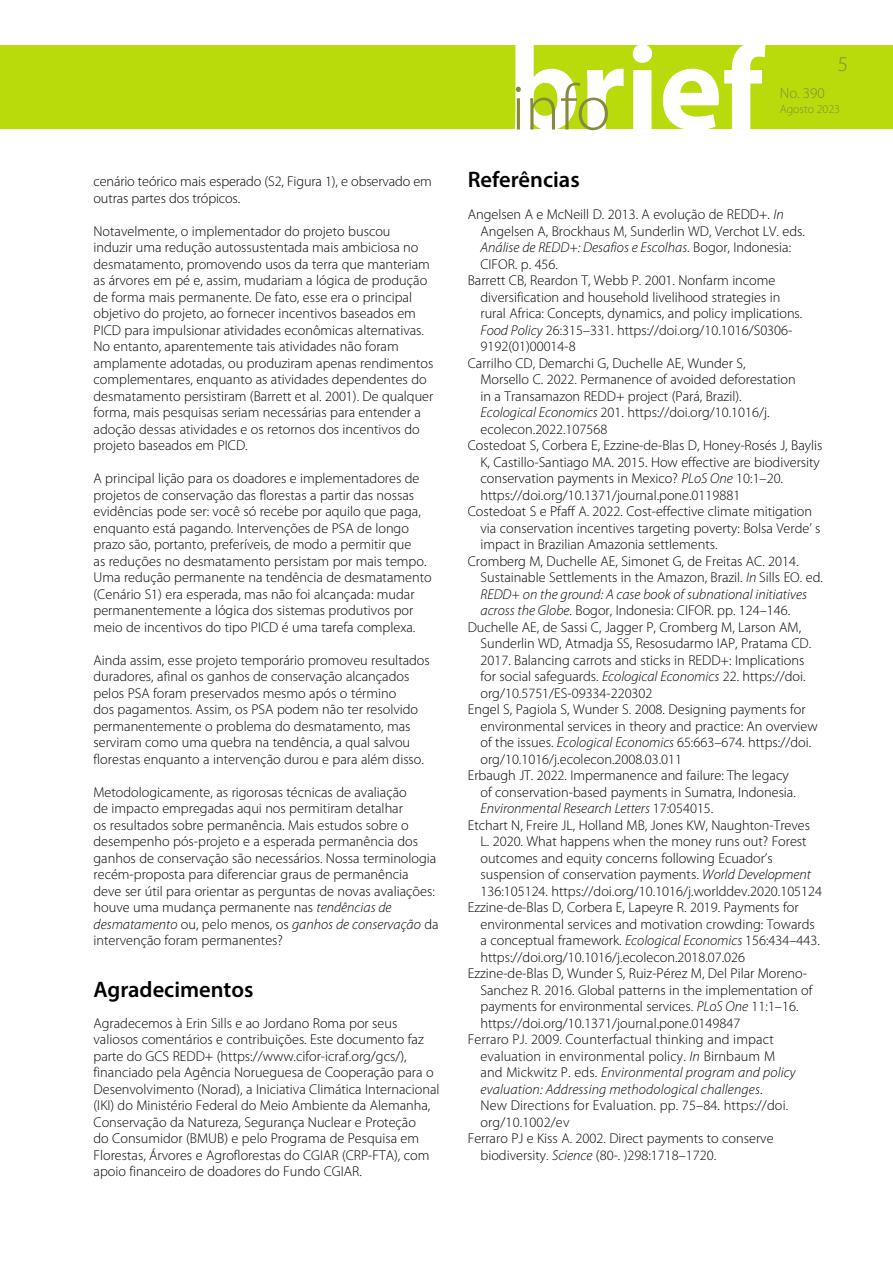
<style>
.page{position:relative;width:893px;height:1263px;background:#fff}
.page>*{position:absolute;margin:0;border:0;box-sizing:border-box;transform-origin:0 0}
.t1{font:600 22.5px "Myriad Pro";color:#000}
.t2{font:300 21px "Myriad Pro";color:#878a3b}
.t3{font:300 15px "Myriad Pro";color:#878a3b}
.t4{font:300 14.25px/16.5px "Myriad Pro";color:#000}
.t5{font:italic 300 14.25px "Myriad Pro";color:#000}
.t6{font:300 12px "Myriad Pro";color:#878a3b}
.s1{font-style:italic}
.s2{font-style:normal}
</style>
<div class="page">
<div style="left:0;top:45px;width:893px;height:84px;background:#b9db0c"></div>
<svg style="left:515px;top:45px;width:250px;height:85px"></svg>
<p class="t4" style="left:94px;top:173px;width:340px">cenário teórico mais esperado (S2, Figura 1), e observado em outras partes dos trópicos.</p>
<p class="t4" style="left:94px;top:223px;width:341px">Notavelmente, o implementador do projeto buscou<br>induzir uma redução autossustentada mais ambiciosa no desmatamento, promovendo usos da terra que manteriam as árvores em pé e, assim, mudariam a lógica de produção de forma mais permanente. De fato, esse era o principal objetivo do projeto, ao fornecer incentivos baseados em PICD para impulsionar atividades econômicas alternativas.<br>No entanto, aparentemente tais atividades não foram amplamente adotadas, ou produziram apenas rendimentos complementares, enquanto as atividades dependentes do desmatamento persistiram (Barrett et al. 2001). De qualquer forma, mais pesquisas seriam necessárias para entender a adoção dessas atividades e os retornos dos incentivos do projeto baseados em PICD.</p>
<p class="t4" style="left:94px;top:470px;width:340px">A principal lição para os doadores e implementadores de projetos de conservação das florestas a partir das nossas evidências pode ser: você só recebe por aquilo que paga, enquanto está pagando. Intervenções de PSA de longo prazo são, portanto, preferíveis, de modo a permitir que<br>as reduções no desmatamento persistam por mais tempo.<br>Uma redução permanente na tendência de desmatamento (Cenário S1) era esperada, mas não foi alcançada: mudar permanentemente a lógica dos sistemas produtivos por meio de incentivos do tipo PICD é uma tarefa complexa.</p>
<p class="t4" style="left:94px;top:652px;width:338px">Ainda assim, esse projeto temporário promoveu resultados duradores, afinal os ganhos de conservação alcançados pelos PSA foram preservados mesmo após o término<br>dos pagamentos. Assim, os PSA podem não ter resolvido permanentemente o problema do desmatamento, mas serviram como uma quebra na tendência, a qual salvou florestas enquanto a intervenção durou e para além disso.</p>
<p class="t4" style="left:94px;top:784px;width:347px">Metodologicamente, as rigorosas técnicas de avaliação<br>de impacto empregadas aqui nos permitiram detalhar<br>os resultados sobre permanência. Mais estudos sobre o desempenho pós-projeto e a esperada permanência dos ganhos de conservação são necessários. Nossa terminologia recém-proposta para diferenciar graus de permanência deve ser útil para orientar as perguntas de novas avaliações: houve uma mudança permanente nas <span class="s1">tendências de desmatamento</span> ou, pelo menos, os <span class="s1">ganhos de conservação</span> da intervenção foram permanentes?</p>
<h1 class="t1" style="left:94px;top:975px;width:161px">Agradecimentos</h1>
<p class="t4" style="left:94px;top:1015px;width:347px">Agradecemos à Erin Sills e ao Jordano Roma por seus valiosos comentários e contribuições. Este documento faz parte do GCS REDD+ (https://www.cifor-icraf.org/gcs/), financiado pela Agência Norueguesa de Cooperação para o Desenvolvimento (Norad), a Iniciativa Climática Internacional (IKI) do Ministério Federal do Meio Ambiente da Alemanha, Conservação da Natureza, Segurança Nuclear e Proteção<br>do Consumidor (BMUB) e pelo Programa de Pesquisa em Florestas, Árvores e Agroflorestas do CGIAR (CRP-FTA), com apoio financeiro de doadores do Fundo CGIAR.</p>
<h2 class="t2" style="left:838px;top:53px;width:12px">5</h2>
<p class="t3" style="left:780px;top:85px;width:47px">No. 390</p>
<p class="t6" style="left:780px;top:103px;width:62px">Agosto 2023</p>
<h1 class="t1" style="left:468px;top:165px;width:113px">Referências</h1>
<p class="t4" style="left:468px;top:206px;width:318px">Angelsen A e McNeill D. 2013. A evolução de REDD+. <span class="s1">In</span></p>
<p class="t4" style="left:480px;top:223px;width:326px">Angelsen A, Brockhaus M, Sunderlin WD, Verchot LV. eds.</p>
<p class="t5" style="left:480px;top:240px;width:312px">Análise de REDD+: Desafios e Escolhas<span class="s2">. Bogor, Indonesia:</span></p>
<p class="t4" style="left:480px;top:256px;width:79px">CIFOR. p. 456.</p>
<p class="t4" style="left:468px;top:272px;width:309px">Barrett CB, Reardon T, Webb P. 2001. Nonfarm income</p>
<p class="t4" style="left:480px;top:289px;width:301px">diversification and household livelihood strategies in</p>
<p class="t4" style="left:480px;top:305px;width:323px">rural Africa: Concepts, dynamics, and policy implications.</p>
<p class="t4" style="left:480px;top:322px;width:313px"><span class="s1">Food Policy</span> 26:315–331. https://doi.org/10.1016/S0306-</p>
<p class="t4" style="left:480px;top:338px;width:97px">9192(01)00014-8</p>
<p class="t4" style="left:468px;top:355px;width:279px">Carrilho CD, Demarchi G, Duchelle AE, Wunder S,</p>
<p class="t4" style="left:480px;top:371px;width:317px">Morsello C. 2022. Permanence of avoided deforestation</p>
<p class="t4" style="left:480px;top:388px;width:263px">in a Transamazon REDD+ project (Pará, Brazil).</p>
<p class="t4" style="left:480px;top:404px;width:291px"><span class="s1">Ecological Economics</span> 201. https://doi.org/10.1016/j.</p>
<p class="t4" style="left:480px;top:421px;width:128px">ecolecon.2022.107568</p>
<p class="t4" style="left:468px;top:437px;width:356px">Costedoat S, Corbera E, Ezzine-de-Blas D, Honey-Rosés J, Baylis</p>
<p class="t4" style="left:480px;top:454px;width:341px">K, Castillo-Santiago MA. 2015. How effective are biodiversity</p>
<p class="t4" style="left:480px;top:470px;width:304px">conservation payments in Mexico? <span class="s1">PLoS One</span> 10:1–20.</p>
<p class="t4" style="left:480px;top:487px;width:261px">https://doi.org/10.1371/journal.pone.0119881</p>
<p class="t4" style="left:468px;top:503px;width:346px">Costedoat S e Pfaff A. 2022. Cost-effective climate mitigation</p>
<p class="t4" style="left:480px;top:520px;width:342px">via conservation incentives targeting poverty: Bolsa Verde’ s</p>
<p class="t4" style="left:480px;top:536px;width:239px">impact in Brazilian Amazonia settlements.</p>
<p class="t4" style="left:468px;top:553px;width:332px">Cromberg M, Duchelle AE, Simonet G, de Freitas AC. 2014.</p>
<p class="t4" style="left:480px;top:569px;width:344px">Sustainable Settlements in the Amazon, Brazil. <span class="s1">In</span> Sills EO. ed.</p>
<p class="t5" style="left:480px;top:586px;width:328px">REDD+ on the ground: A case book of subnational initiatives</p>
<p class="t4" style="left:480px;top:602px;width:311px"><span class="s1">across the Globe</span>. Bogor, Indonesia: CIFOR. pp. 124–146.</p>
<p class="t4" style="left:468px;top:619px;width:335px">Duchelle AE, de Sassi C, Jagger P, Cromberg M, Larson AM,</p>
<p class="t4" style="left:480px;top:635px;width:332px">Sunderlin WD, Atmadja SS, Resosudarmo IAP, Pratama CD.</p>
<p class="t4" style="left:480px;top:652px;width:325px">2017. Balancing carrots and sticks in REDD+: Implications</p>
<p class="t4" style="left:480px;top:668px;width:326px">for social safeguards. <span class="s1">Ecological Economics</span> 22. https://doi.</p>
<p class="t4" style="left:480px;top:685px;width:173px">org/10.5751/ES-09334-220302</p>
<p class="t4" style="left:468px;top:701px;width:339px">Engel S, Pagiola S, Wunder S. 2008. Designing payments for</p>
<p class="t4" style="left:480px;top:718px;width:339px">environmental services in theory and practice: An overview</p>
<p class="t4" style="left:480px;top:734px;width:332px">of the issues. <span class="s1">Ecological Economics</span> 65:663–674. https://doi.</p>
<p class="t4" style="left:480px;top:751px;width:203px">org/10.1016/j.ecolecon.2008.03.011</p>
<p class="t4" style="left:468px;top:767px;width:322px">Erbaugh JT. 2022. Impermanence and failure: The legacy</p>
<p class="t4" style="left:480px;top:784px;width:317px">of conservation-based payments in Sumatra, Indonesia.</p>
<p class="t5" style="left:480px;top:801px;width:234px">Environmental Research Letters <span class="s2">17:054015.</span></p>
<p class="t4" style="left:468px;top:817px;width:344px">Etchart N, Freire JL, Holland MB, Jones KW, Naughton-Treves</p>
<p class="t4" style="left:480px;top:833px;width:328px">L. 2020. What happens when the money runs out? Forest</p>
<p class="t4" style="left:480px;top:850px;width:294px">outcomes and equity concerns following Ecuador’s</p>
<p class="t4" style="left:480px;top:866px;width:332px">suspension of conservation payments. <span class="s1">World Development</span></p>
<p class="t4" style="left:480px;top:883px;width:343px">136:105124. https://doi.org/10.1016/j.worlddev.2020.105124</p>
<p class="t4" style="left:468px;top:899px;width:332px">Ezzine-de-Blas D, Corbera E, Lapeyre R. 2019. Payments for</p>
<p class="t4" style="left:480px;top:916px;width:336px">environmental services and motivation crowding: Towards</p>
<p class="t4" style="left:480px;top:932px;width:341px">a conceptual framework. <span class="s1">Ecological Economics</span> 156:434–443.</p>
<p class="t4" style="left:480px;top:949px;width:266px">https://doi.org/10.1016/j.ecolecon.2018.07.026</p>
<p class="t4" style="left:468px;top:965px;width:341px">Ezzine-de-Blas D, Wunder S, Ruiz-Pérez M, Del Pilar Moreno-</p>
<p class="t4" style="left:480px;top:982px;width:333px">Sanchez R. 2016. Global patterns in the implementation of</p>
<p class="t4" style="left:480px;top:998px;width:319px">payments for environmental services. <span class="s1">PLoS One</span> 11:1–16.</p>
<p class="t4" style="left:480px;top:1015px;width:261px">https://doi.org/10.1371/journal.pone.0149847</p>
<p class="t4" style="left:468px;top:1031px;width:307px">Ferraro PJ. 2009. Counterfactual thinking and impact</p>
<p class="t4" style="left:480px;top:1048px;width:296px">evaluation in environmental policy. <span class="s1">In</span> Birnbaum M</p>
<p class="t5" style="left:480px;top:1065px;width:317px"><span class="s2">and Mickwitz P. eds.</span> Environmental program and policy</p>
<p class="t5" style="left:480px;top:1081px;width:284px">evaluation: Addressing methodological challenges<span class="s2">.</span></p>
<p class="t4" style="left:480px;top:1097px;width:309px">New Directions for Evaluation. pp. 75–84. https://doi.</p>
<p class="t4" style="left:480px;top:1114px;width:90px">org/10.1002/ev</p>
<p class="t4" style="left:468px;top:1130px;width:307px">Ferraro PJ e Kiss A. 2002. Direct payments to conserve</p>
<p class="t4" style="left:480px;top:1147px;width:237px">biodiversity. <span class="s1">Science</span> (80-. )298:1718–1720.</p>
</div>
